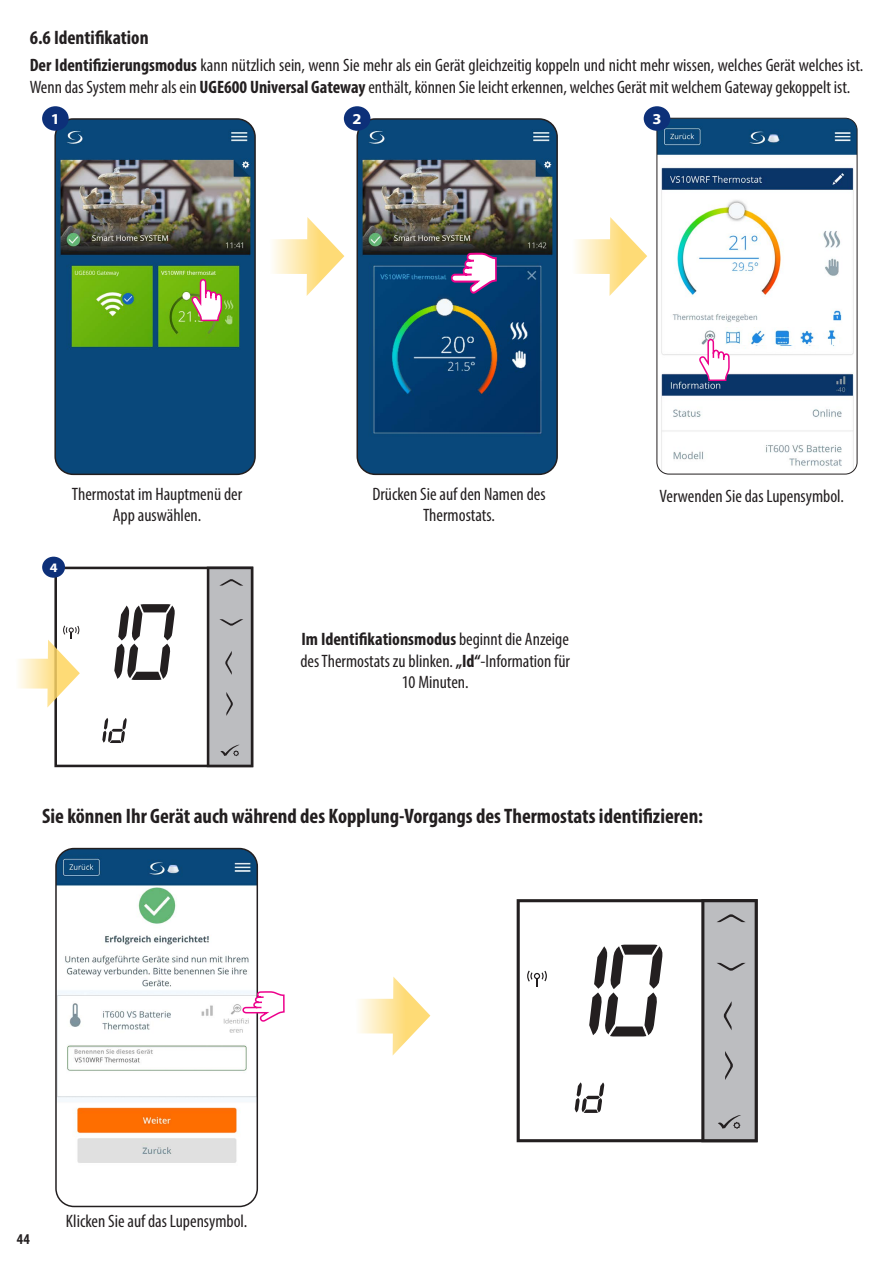
<style>
.page{position:relative;width:893px;height:1263px;background:#fff}
.page>*{position:absolute;margin:0;border:0;box-sizing:border-box;transform-origin:0 0}
.t1{font:700 condensed 21px "Myriad Pro";color:#231f20}
.Tytuł_rozdziału{font:700 condensed 19.5px "Myriad Pro";color:#231f20}
.Treść{font:condensed 18px/21.6px "Myriad Pro";color:#231f20;text-align:center}
.t2{font:700 15.15px "Myriad Pro";color:#fff;scale:1.09 1}
.t3{font:700 condensed 15px "Myriad Pro";color:#231f20}
.t4{font:700 13.05px "Myriad Pro";color:#fff;scale:1.09 1}
.s1{font-weight:700}
</style>
<div class="page">
<img style="left:658px;top:118px;width:198px;height:355px">
<div style="left:656px;top:118px;width:202px;height:357px;border:1px solid #231f20;border-radius:12px"></div>
<img style="left:696px;top:328px;width:143px;height:17px">
<img style="left:58px;top:848px;width:199px;height:358px">
<div style="left:55px;top:848px;width:203px;height:359px;border:2px solid #231f20;border-radius:18px"></div>
<svg style="left:242px;top:991px;width:42px;height:31px"></svg>
<div style="left:42px;top:557px;width:23px;height:21px;background:#0d3079;border-radius:50%"></div>
<svg style="left:18px;top:567px;width:235px;height:200px"></svg>
<svg style="left:359px;top:977px;width:71px;height:79px"></svg>
<img style="left:359px;top:121px;width:198px;height:353px">
<div style="left:356px;top:118px;width:202px;height:357px;border:2px solid #231f20;border-radius:18px"></div>
<img style="left:57px;top:121px;width:196px;height:353px">
<div style="left:54px;top:118px;width:202px;height:357px;border:2px solid #231f20;border-radius:18px"></div>
<svg style="left:192px;top:279px;width:30px;height:41px"></svg>
<svg style="left:451px;top:253px;width:45px;height:41px"></svg>
<div style="left:42px;top:106px;width:27px;height:25px;background:#0d3079;border-radius:50%"></div>
<div style="left:344px;top:106px;width:26px;height:25px;background:#0d3079;border-radius:50%"></div>
<svg style="left:242px;top:202px;width:102px;height:108px"></svg>
<svg style="left:545px;top:202px;width:102px;height:108px"></svg>
<svg style="left:699px;top:339px;width:31px;height:41px"></svg>
<div style="left:644px;top:106px;width:26px;height:25px;background:#0d3079;border-radius:50%"></div>
<svg style="left:517px;top:899px;width:184px;height:243px"></svg>
<svg style="left:701px;top:899px;width:57px;height:243px"></svg>
<p class="Tytuł_rozdziału" style="left:30px;top:26px;width:120px">6.6 Identifikation</p>
<p class="Treść" style="left:30px;top:54px;width:835px;text-align:left"><span class="s1">Der Identifizierungsmodus</span> kann nützlich sein, wenn Sie mehr als ein Gerät gleichzeitig koppeln und nicht mehr wissen, welches Gerät welches ist.<br>Wenn das System mehr als ein <span class="s1">UGE600 Universal Gateway</span> enthält, können Sie leicht erkennen, welches Gerät mit welchem Gateway gekoppelt ist.</p>
<p class="t2" style="left:51px;top:109px;width:10px">1</p>
<p class="t2" style="left:353px;top:109px;width:10px">2</p>
<p class="t2" style="left:652px;top:109px;width:10px">3</p>
<p class="Treść" style="left:72px;top:483px;width:172px">Thermostat im Hauptmenü der<br>App auswählen.</p>
<p class="t4" style="left:50px;top:559px;width:9px">4</p>
<p class="Treść" style="left:372px;top:483px;width:175px">Drücken Sie auf den Namen des<br>Thermostats.</p>
<p class="Treść" style="left:300px;top:628px;width:271px"><span class="s1">Im Identifikationsmodus</span> beginnt die Anzeige des Thermostats zu blinken. <span class="s1">„Id“</span>-Information für<br>10 Minuten.</p>
<p class="Treść" style="left:660px;top:485px;width:186px">Verwenden Sie das Lupensymbol.</p>
<p class="t1" style="left:42px;top:803px;width:662px">Sie können Ihr Gerät auch während des Kopplung-Vorgangs des Thermostats identifizieren:</p>
<p class="t3" style="left:17px;top:1230px;width:14px">44</p>
<p class="Treść" style="left:66px;top:1209px;width:183px">Klicken Sie auf das Lupensymbol.</p>
</div>
